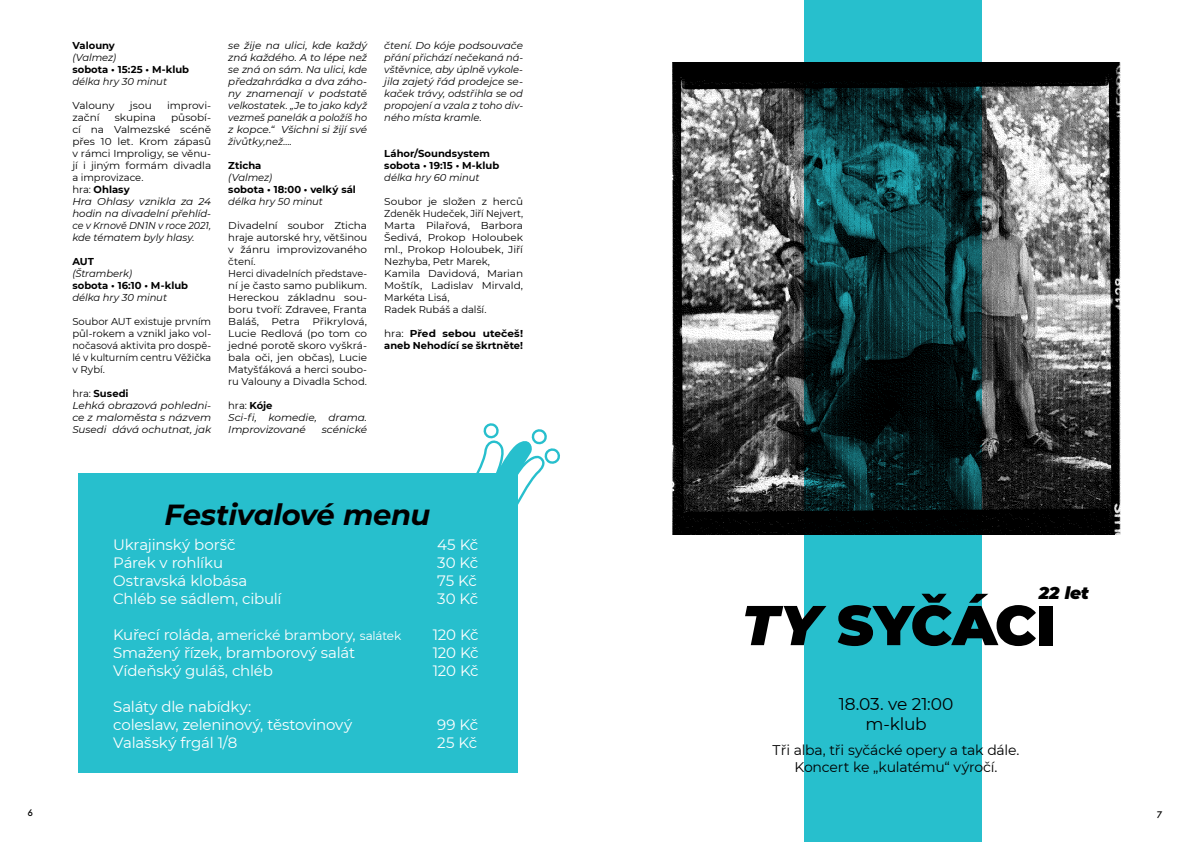
<style>
.page{position:relative;width:1191px;height:842px;background:#fff}
.page>*{position:absolute;margin:0;border:0;box-sizing:border-box;transform-origin:0 0}
.t1{font:900 56px "Montserrat";letter-spacing:-.01em;color:#000}
.t2{font:italic 700 29px "Montserrat";letter-spacing:-.015em;color:#000}
.t3{font:17px/20.4px "Montserrat";letter-spacing:-.01em;color:#000;text-align:center}
.t4{font:italic 900 17px "Montserrat";color:#000}
.t5{font:15px/18px "Montserrat";letter-spacing:-.015em;color:#fff}
.t6{font:14px/16.8px "Montserrat";letter-spacing:-.015em;color:#000;text-align:center}
.t7{font:14px "Montserrat";letter-spacing:-.015em;color:#fff}
.t8{font:10px/12px "Montserrat";letter-spacing:-.005em;color:#000;scale:1.05 1}
.t9{font:italic 10px/12px "Montserrat";letter-spacing:-.005em;color:#000;scale:1.05 1}
.t10{font:700 10px/12px "Montserrat";letter-spacing:.005em;color:#000}
.t11{font:10px/12px "Montserrat";letter-spacing:-.005em;color:#000;text-align:justify}
.t12{font:italic 10px "Montserrat";letter-spacing:-.005em;color:#000}
.t13{font:700 10px/12px "Montserrat";letter-spacing:.005em;color:#000;scale:1.05 1}
.t14{font:500 10px "Futura TOT";color:#000}
.s1{font-weight:700}
.s2{font-style:italic}
.s3{font-style:normal}
.s4{font-weight:700;font-style:normal}
.s5{font-weight:400}
.s6{font-size:15px}
.s7{font-size:12px}
</style>
<div class="page">
<div style="left:804px;top:0;width:177px;height:842px;background:#27bfcd"></div>
<svg style="left:476px;top:423px;width:84px;height:86px"></svg>
<img style="left:672px;top:62px;width:448px;height:473px">
<div style="left:78px;top:473px;width:439px;height:300px;background:#27bfcd"></div>
<p class="t10" style="left:72px;top:39px;width:44px">Valouny</p>
<p class="t12" style="left:72px;top:51px;width:45px">(Valmez)</p>
<p class="t10" style="left:72px;top:63px;width:118px">sobota • 15:25 • M-klub</p>
<p class="t12" style="left:72px;top:75px;width:96px">délka hry 30 minut</p>
<p class="t8" style="left:72px;top:99px;width:42px">Valouny</p>
<p class="t8" style="left:130px;top:99px;width:22px">jsou</p>
<p class="t8" style="left:167px;top:99px;width:43px">improvi-</p>
<p class="t8" style="left:72px;top:111px;width:27px">zační</p>
<p class="t8" style="left:115px;top:111px;width:41px">skupina</p>
<p class="t8" style="left:72px;top:111px;width:134px;text-indent:99px">působí&shy;cí na Valmezské scéně přes 10 let. Krom zápasů v rámci Improligy, se věnu&shy;jí i jiným formám divadla a improvizace.<br>hra: <span class="s1">Ohlasy<br></span><span class="s2">Hra Ohlasy vznikla za 24 hodin na divadelní přehlíd&shy;ce v Krnově DN1N v roce 2021, kde tématem byly hlasy.</span></p>
<p class="t10" style="left:72px;top:255px;width:23px">AUT</p>
<p class="t12" style="left:72px;top:267px;width:61px">(Štramberk)</p>
<p class="t10" style="left:72px;top:279px;width:117px">sobota • 16:10 • M-klub</p>
<p class="t12" style="left:72px;top:291px;width:96px">délka hry 30 minut</p>
<p class="t11" style="left:72px;top:315px;width:140px">Soubor AUT existuje prvním půl-rokem a vznikl jako vol&shy;nočasová aktivita pro dospě&shy;lé v kulturním centru Věžička v Rybí.</p>
<p class="t9" style="left:72px;top:387px;width:134px"><span class="s3">hra:</span> <span class="s4">Susedi<br></span>Lehká obrazová pohledni&shy;ce z maloměsta s názvem<br>Susedi dává ochutnat, jak</p>
<p class="t9" style="left:228px;top:39px;width:134px;text-align:justify">se žije na ulici, kde každý zná každého. A to lépe než se zná on sám. Na ulici, kde předzahrádka a dva záho&shy;ny znamenají v podstatě velkostatek. „Je to jako když vezmeš panelák a položíš ho z kopce.“ Všichni si žijí své živůtky,než….</p>
<p class="t10" style="left:228px;top:159px;width:35px">Zticha</p>
<p class="t12" style="left:228px;top:171px;width:45px">(Valmez)</p>
<p class="t10" style="left:228px;top:183px;width:129px">sobota • 18:00 • velký sál</p>
<p class="t12" style="left:228px;top:195px;width:96px">délka hry 50 minut</p>
<p class="t8" style="left:228px;top:219px;width:134px">Divadelní soubor Zticha hraje autorské hry, většinou v žánru improvizovaného čtení.<br>Herci divadelních představe&shy;ní je často samo publikum.<br>Hereckou základnu sou&shy;boru tvoří: Zdravee, Franta<br>Baláš,</p>
<p class="t8" style="left:228px;top:315px;width:134px;text-align:justify;text-indent:84px">Přikrylová, Lucie Redlová (po tom co jedné porotě skoro vyškrá&shy;bala oči, jen občas), Lucie Matyšťáková a herci soubo&shy;ru Valouny a Divadla Schod.</p>
<p class="t9" style="left:228px;top:399px;width:134px"><span class="s3">hra:</span> <span class="s4">Kóje<br></span>Sci-fi, komedie, drama.<br>Improvizované</p>
<p class="t8" style="left:271px;top:315px;width:28px">Petra</p>
<p class="t9" style="left:322px;top:423px;width:45px">scénické</p>
<p class="t9" style="left:384px;top:39px;width:134px;text-align:justify">čtení. Do kóje podsouvače přání přichází nečekaná ná&shy;vštěvnice, aby úplně vykole&shy;jila zajetý řád prodejce se&shy;kaček trávy, odstřihla se od propojení a vzala z toho div&shy;ného místa kramle.</p>
<p class="t10" style="left:384px;top:147px;width:116px">Láhor/Soundsystem sobota • 19:15 • M-klub</p>
<p class="t12" style="left:384px;top:171px;width:97px">délka hry 60 minut</p>
<p class="t8" style="left:384px;top:195px;width:134px">Soubor je složen z herců<br>Zdeněk Hudeček, Jiří Nejvert,<br>Marta Pilařová, Barbora<br>Šedivá, Prokop Holoubek ml., Prokop Holoubek, Jiří<br>Nezhyba, Petr Marek,<br>Kamila Davidová, Marian<br>Moštík, Ladislav Mirvald,<br>Markéta Lisá,<br>Radek Rubáš a další.</p>
<p class="t13" style="left:384px;top:327px;width:134px"><span class="s5">hra:</span> Před sebou utečeš! aneb Nehodící se škrtněte!</p>
<h2 class="t2" style="left:165px;top:493px;width:267px">Festivalové menu</h2>
<h3 class="t5" style="left:113px;top:535px;width:124px">Ukrajinský boršč</h3>
<h3 class="t5" style="left:437px;top:535px;width:42px">45 Kč</h3>
<h3 class="t5" style="left:113px;top:553px;width:111px">Párek v rohlíku</h3>
<h3 class="t5" style="left:437px;top:553px;width:42px">30 Kč</h3>
<h3 class="t5" style="left:113px;top:571px;width:136px">Ostravská klobása</h3>
<h3 class="t5" style="left:437px;top:571px;width:41px">75 Kč</h3>
<h3 class="t5" style="left:113px;top:589px;width:170px">Chléb se sádlem, cibulí</h3>
<h3 class="t5" style="left:437px;top:589px;width:42px">30 Kč</h3>
<h3 class="t7" style="left:113px;top:625px;width:289px"><span class="s6">Kuřecí roláda,</span> americké brambory<span class="s6">,</span> <span class="s7">salátek</span></h3>
<h3 class="t5" style="left:433px;top:625px;width:47px">120 Kč</h3>
<h3 class="t5" style="left:113px;top:643px;width:243px">Smažený řízek, bramborový salát</h3>
<h3 class="t5" style="left:433px;top:643px;width:47px">120 Kč</h3>
<h3 class="t5" style="left:113px;top:661px;width:161px">Vídeňský guláš, chléb</h3>
<h3 class="t5" style="left:433px;top:661px;width:47px">120 Kč</h3>
<h3 class="t5" style="left:113px;top:697px;width:240px">Saláty dle nabídky:<br>coleslaw, zeleninový, těstovinový</h3>
<h3 class="t5" style="left:437px;top:715px;width:42px">99 Kč</h3>
<h3 class="t5" style="left:113px;top:733px;width:126px">Valašský frgál 1/8</h3>
<h3 class="t5" style="left:437px;top:733px;width:41px">25 Kč</h3>
<h3 class="t4" style="left:1038px;top:580px;width:52px">22 let</h3>
<h1 class="t1" style="left:742px;top:583px;width:315px"><span class="s2">TY</span> SYČÁCI</h1>
<h3 class="t3" style="left:838px;top:693px;width:116px">18.03. ve 21:00 m-klub</h3>
<h3 class="t6" style="left:772px;top:741px;width:248px">Tři alba, tři syčácké opery a tak dále.<br>Koncert ke „kulatému“ výročí.</h3>
<p class="t14" style="left:27px;top:806px;width:7px">6</p>
<p class="t14" style="left:1156px;top:808px;width:7px">7</p>
</div>
